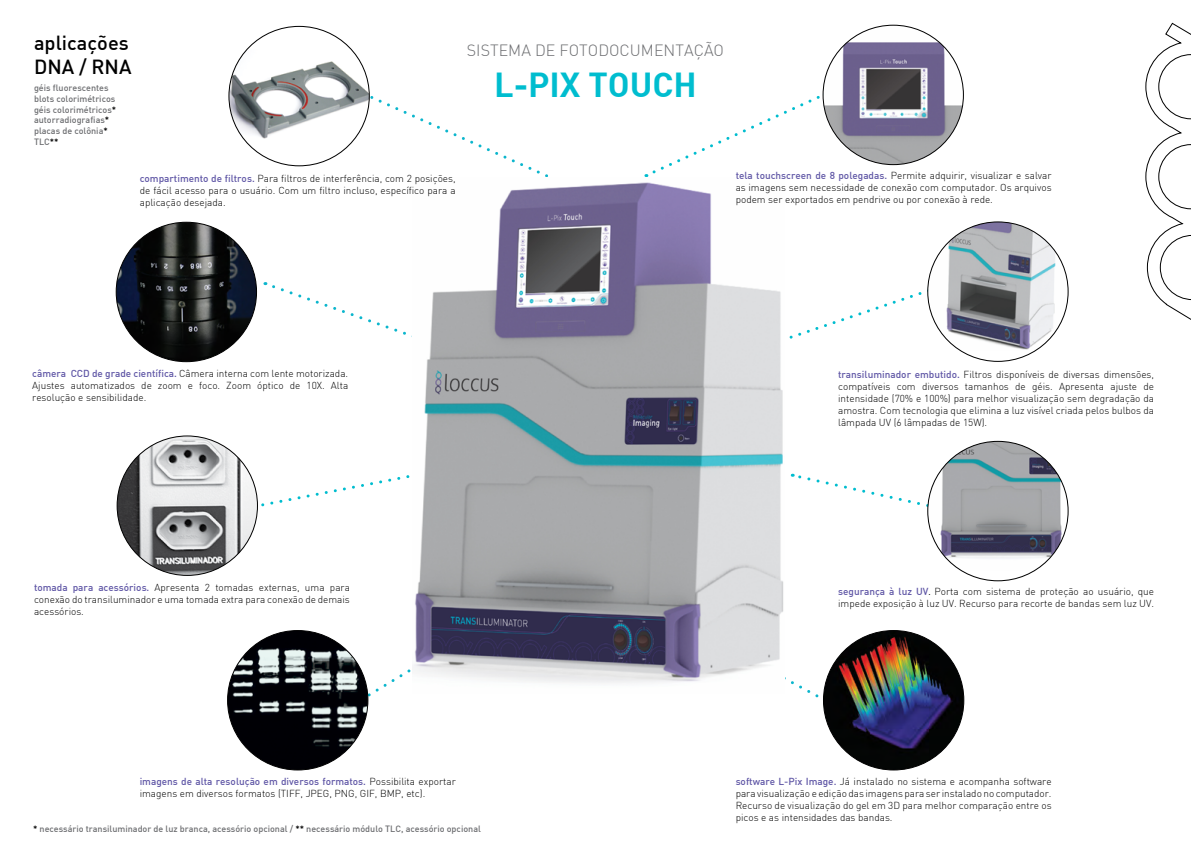
<style>
.page{position:relative;width:1191px;height:842px;background:#fff}
.page>*{position:absolute;margin:0;border:0;box-sizing:border-box;transform-origin:0 0}
.t1{font:34px "DIN Bold";color:#00bdcf}
.t2{font:500 20px/24px "DIN";color:#000}
.t3{font:300 16px "DIN";color:#6d6e71}
.Texto_principal{font:300 10px/12px "DIN";color:#000;text-align:justify}
.t4{font:500 9px "DIN";color:#6d6e71}
.s1{color:#000}
.s2{font-weight:500;color:#6057a6}
.s3{font-family:"Swiss 721 BT";font-weight:400;font-stretch:condensed;font-size:9px}
</style>
<div class="page">
<svg style="left:326px;top:86px;width:222px;height:91px"></svg>
<svg style="left:265px;top:282px;width:147px;height:55px"></svg>
<svg style="left:792px;top:473px;width:135px;height:34px"></svg>
<svg style="left:257px;top:475px;width:153px;height:32px"></svg>
<svg style="left:646px;top:96px;width:174px;height:81px"></svg>
<svg style="left:789px;top:292px;width:133px;height:47px"></svg>
<svg style="left:785px;top:677px;width:34px;height:21px"></svg>
<img style="left:413px;top:182px;width:371px;height:501px">
<img style="left:927px;top:223px;width:141px;height:127px">
<img style="left:116px;top:222px;width:140px;height:140px">
<img style="left:824px;top:25px;width:139px;height:140px">
<img style="left:927px;top:441px;width:141px;height:129px">
<img style="left:117px;top:437px;width:140px;height:138px">
<img style="left:227px;top:630px;width:141px;height:140px">
<svg style="left:1145px;top:22px;width:46px;height:298px"></svg>
<img style="left:230px;top:50px;width:139px;height:99px">
<img style="left:823px;top:630px;width:140px;height:140px">
<p class="t2" style="left:34px;top:31px;width:99px">aplicações<br>DNA / RNA</p>
<p class="t4" style="left:34px;top:82px;width:76px">géis fluorescentes</p>
<p class="t4" style="left:34px;top:93px;width:83px">blots colorimétricos</p>
<p class="t4" style="left:34px;top:104px;width:84px">géis colorimétricos<span class="s1">*</span></p>
<p class="t4" style="left:34px;top:114px;width:77px">autorradiografias<span class="s1">*</span></p>
<p class="t4" style="left:34px;top:125px;width:75px">placas de colônia<span class="s1">*</span></p>
<p class="t4" style="left:34px;top:136px;width:26px">TLC<span class="s1">**</span></p>
<p class="Texto_principal" style="left:140px;top:172px;width:317px"><span class="s2">compartimento de filtros.</span> Para filtros de interferência, com 2 posições, de fácil acesso para o usuário. Com um filtro incluso, específico para a aplicação desejada.</p>
<p class="t3" style="left:467px;top:40px;width:259px">SISTEMA DE FOTODOCUMENTAÇÃO</p>
<p class="t1" style="left:494px;top:62px;width:204px">L-PIX TOUCH</p>
<p class="Texto_principal" style="left:735px;top:169px;width:317px"><span class="s2">tela touchscreen de 8 polegadas.</span> Permite adquirir, visualizar e salvar as imagens sem necessidade de conexão com computador. Os arquivos podem ser exportados em pendrive ou por conexão à rede.</p>
<p class="Texto_principal" style="left:32px;top:367px;width:317px"><span class="s2">câmera CCD de grade científica.</span> Câmera interna com lente motorizada.<br>Ajustes automatizados de zoom e foco. Zoom óptico de 10X. Alta resolução e sensibilidade.</p>
<p class="Texto_principal" style="left:34px;top:581px;width:317px"><span class="s2">tomada para acessórios.</span> Apresenta 2 tomadas externas, uma para conexão do transiluminador e uma tomada extra para conexão de demais acessórios.</p>
<p class="Texto_principal" style="left:838px;top:368px;width:317px"><span class="s2">transiluminador embutido.</span> Filtros disponíveis de diversas dimensões, compatíveis com diversos tamanhos de géis. Apresenta ajuste de intensidade (70% e 100%) para melhor visualização sem degradação da amostra. Com tecnologia que elimina a luz visível criada pelos bulbos da lâmpada UV (6 lâmpadas de 15W).</p>
<p class="Texto_principal" style="left:838px;top:585px;width:317px"><span class="s2">segurança à luz UV</span><span class="s3">.</span> Porta com sistema de proteção ao usuário, que impede exposição à luz UV. Recurso para recorte de bandas sem luz UV.</p>
<p class="Texto_principal" style="left:140px;top:775px;width:318px"><span class="s2">imagens de alta resolução em diversos formatos.</span> Possibilita exportar imagens em diversos formatos (TIFF, JPEG, PNG, GIF, BMP, etc).</p>
<p class="t4" style="left:33px;top:823px;width:449px"><span class="s1">*</span> necessário transiluminador de luz branca, acessório opcional / <span class="s1">**</span> necessário módulo TLC, acessório opcional</p>
<p class="Texto_principal" style="left:735px;top:775px;width:317px"><span class="s2">software L-Pix Image.</span> Já instalado no sistema e acompanha software para visualização e edição das imagens para ser instalado no computador.<br>Recurso de visualização do gel em 3D para melhor comparação entre os picos e as intensidades das bandas.</p>
</div>
